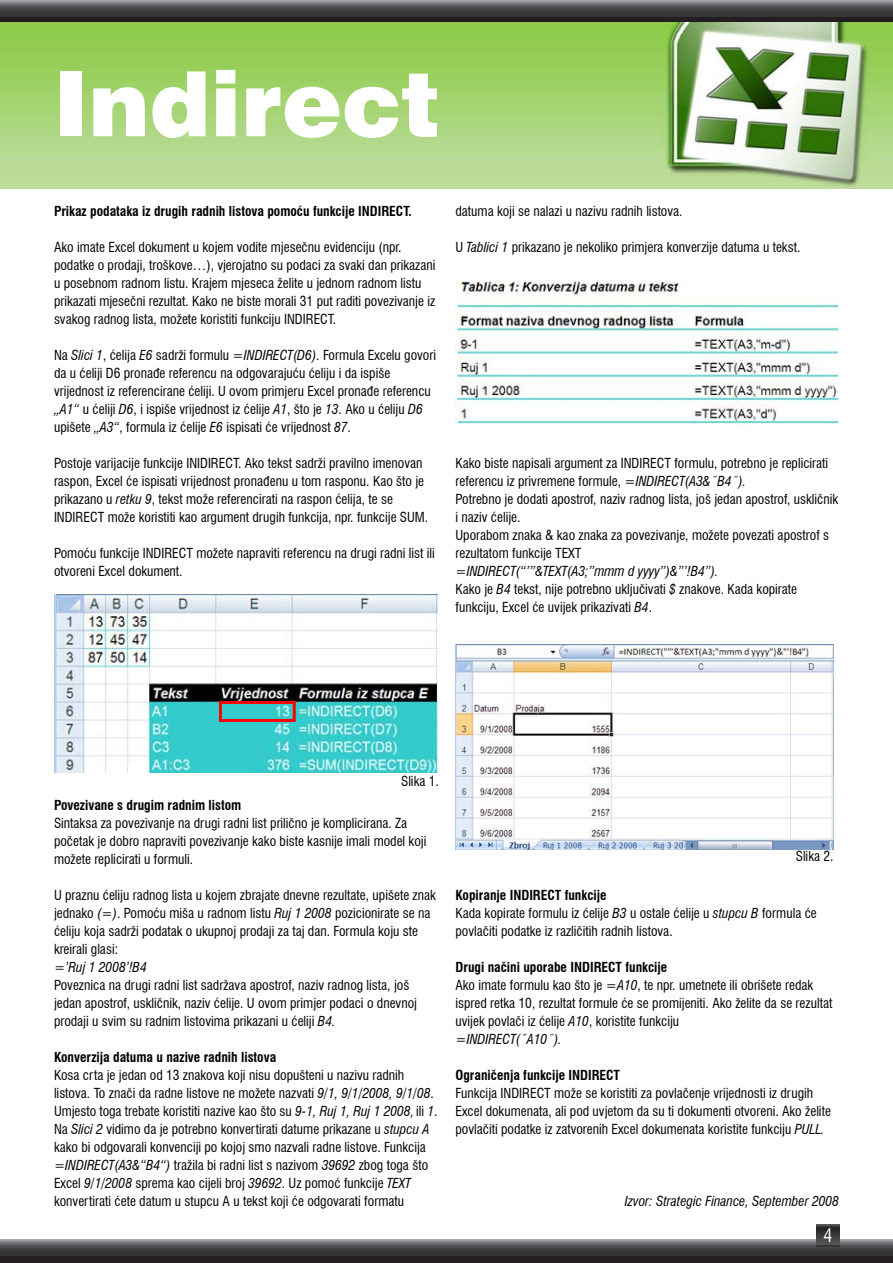
<style>
.page{position:relative;width:893px;height:1263px;background:#fff}
.page>*{position:absolute;margin:0;border:0;box-sizing:border-box;transform-origin:0 0}
.t1{font:900 90px "Swiss 721 BT";color:#fff}
.t2{font:condensed 18px "Swiss 721 BT";color:#fff}
.t3{font:condensed 13.5px/18px "Swiss 721 BT";color:#000001}
.t4{font:700 condensed 13.5px "Swiss 721 BT";color:#000001}
.t5{font:italic condensed 13.5px "Swiss 721 BT";color:#000001}
.s1{font-style:italic}
</style>
<div class="page">
<svg style="left:0;top:16px;width:893px;height:7px;fill:#231f20"></svg>
<svg style="left:0;top:0;width:893px;height:16px"></svg>
<div style="left:0;top:1239px;width:893px;height:24px;background:#231f20"></div>
<svg style="left:0;top:1239px;width:893px;height:16px"></svg>
<svg style="left:817px;top:1224px;width:22px;height:23px"></svg>
<img style="left:0;top:23px;width:893px;height:166px">
<img style="left:455px;top:281px;width:384px;height:144px">
<img style="left:54px;top:594px;width:383px;height:179px">
<img style="left:455px;top:645px;width:379px;height:205px">
<div style="left:219px;top:701px;width:77px;height:21px;border:3px solid #f00"></div>
<p class="t1" style="left:54px;top:50px;width:387px">Indirect</p>
<p class="t4" style="left:54px;top:203px;width:359px">Prikaz podataka iz drugih radnih listova pomoću funkcije INDIRECT.</p>
<p class="t3" style="left:54px;top:238px;width:383px">Ako imate Excel dokument u kojem vodite mjesečnu evidenciju (npr. podatke o prodaji, troškove…), vjerojatno su podaci za svaki dan prikazani u posebnom radnom listu. Krajem mjeseca želite u jednom radnom listu prikazati mjesečni rezultat. Kako ne biste morali 31 put raditi povezivanje iz svakog radnog lista, možete koristiti funkciju INDIRECT.</p>
<p class="t3" style="left:54px;top:346px;width:384px">Na <span class="s1">Slici 1</span>, ćelija <span class="s1">E6</span> sadrži formulu <span class="s1">=INDIRECT(D6)</span>. Formula Excelu govori da u ćeliji D6 pronađe referencu na odgovarajuću ćeliju i da ispiše</p>
<p class="t3" style="left:54px;top:382px;width:378px">vrijednost iz referencirane ćeliji. U ovom primjeru Excel pronađe referencu <span class="s1">„A1“</span> u ćeliji <span class="s1">D6</span>, i ispiše vrijednost iz ćelije <span class="s1">A1</span>, što je <span class="s1">13</span>. Ako u ćeliju <span class="s1">D6 </span>upišete <span class="s1">„A3“</span>, formula iz ćelije <span class="s1">E6</span> ispisati će vrijednost <span class="s1">87</span>.</p>
<p class="t3" style="left:54px;top:454px;width:372px">Postoje varijacije funkcije INIDIRECT. Ako tekst sadrži pravilno imenovan raspon, Excel će ispisati vrijednost pronađenu u tom rasponu. Kao što je prikazano u <span class="s1">retku 9</span>, tekst može referencirati na raspon ćelija, te se</p>
<p class="t3" style="left:54px;top:508px;width:376px">INDIRECT može koristiti kao argument drugih funkcija, npr. funkcije SUM.</p>
<p class="t3" style="left:54px;top:544px;width:382px">Pomoću funkcije INDIRECT možete napraviti referencu na drugi radni list ili otvoreni Excel dokument.</p>
<p class="t3" style="left:455px;top:202px;width:229px">datuma koji se nalazi u nazivu radnih listova.</p>
<p class="t3" style="left:455px;top:238px;width:346px">U <span class="s1">Tablici 1</span> prikazano je nekoliko primjera konverzije datuma u tekst.</p>
<p class="t3" style="left:455px;top:454px;width:374px">Kako biste napisali argument za INDIRECT formulu, potrebno je replicirati referencu iz privremene formule, <span class="s1">=INDIRECT(A3&amp;˝B4˝).</span></p>
<p class="t3" style="left:455px;top:490px;width:384px">Potrebno je dodati apostrof, naziv radnog lista, još jedan apostrof, uskličnik i naziv ćelije.</p>
<p class="t3" style="left:455px;top:526px;width:375px">Uporabom znaka &amp; kao znaka za povezivanje, možete povezati apostrof s rezultatom funkcije TEXT</p>
<p class="t5" style="left:455px;top:563px;width:265px">=INDIRECT(“’”&amp;TEXT(A3;”mmm d yyyy”)&amp;”’!B4”).</p>
<p class="t3" style="left:455px;top:580px;width:343px">Kako je <span class="s1">B4</span> tekst, nije potrebno uključivati <span class="s1">$</span> znakove. Kada kopirate</p>
<p class="t3" style="left:455px;top:598px;width:198px">funkciju, Excel će uvijek prikazivati <span class="s1">B4</span>.</p>
<p class="t3" style="left:401px;top:772px;width:39px">Slika 1.</p>
<p class="t4" style="left:54px;top:797px;width:189px">Povezivane s drugim radnim listom</p>
<p class="t3" style="left:54px;top:814px;width:374px">Sintaksa za povezivanje na drugi radni list prilično je komplicirana. Za početak je dobro napraviti povezivanje kako biste kasnije imali model koji možete replicirati u formuli.</p>
<p class="t3" style="left:54px;top:886px;width:383px">U praznu ćeliju radnog lista u kojem zbrajate dnevne rezultate, upišete znak jednako <span class="s1">(=)</span>. Pomoću miša u radnom listu <span class="s1">Ruj 1 2008</span> pozicionirate se na ćeliju koja sadrži podatak o ukupnoj prodaji za taj dan. Formula koju ste kreirali glasi:</p>
<p class="t5" style="left:54px;top:959px;width:94px">=’Ruj 1 2008’!B4</p>
<p class="t3" style="left:54px;top:976px;width:365px">Poveznica na drugi radni list sadržava apostrof, naziv radnog lista, još jedan apostrof, uskličnik, naziv ćelije. U ovom primjer podaci o dnevnoj prodaji u svim su radnim listovima prikazani u ćeliji <span class="s1">B4.</span></p>
<p class="t4" style="left:54px;top:1049px;width:224px">Konverzija datuma u nazive radnih listova</p>
<p class="t3" style="left:54px;top:1066px;width:381px">Kosa crta je jedan od 13 znakova koji nisu dopušteni u nazivu radnih listova. To znači da radne listove ne možete nazvati <span class="s1">9/1, 9/1/2008, 9/1/08</span>.</p>
<p class="t3" style="left:54px;top:1102px;width:385px">Umjesto toga trebate koristiti nazive kao što su <span class="s1">9-1, Ruj 1, Ruj 1 2008,</span> ili <span class="s1">1</span>.</p>
<p class="t3" style="left:54px;top:1120px;width:377px">Na <span class="s1">Slici 2</span> vidimo da je potrebno konvertirati datume prikazane u <span class="s1">stupcu A </span>kako bi odgovarali konvenciji po kojoj smo nazvali radne listove. Funkcija</p>
<p class="t3" style="left:54px;top:1156px;width:376px"><span class="s1">=INDIRECT(A3&amp;“B4“)</span> tražila bi radni list s nazivom <span class="s1">39692</span> zbog toga što<br>Excel <span class="s1">9/1/2008</span> sprema kao cijeli broj <span class="s1">39692</span>. Uz pomoć funkcije <span class="s1">TEXT</span></p>
<p class="t3" style="left:54px;top:1192px;width:352px">konvertirati ćete datum u stupcu A u tekst koji će odgovarati formatu</p>
<p class="t3" style="left:796px;top:847px;width:39px">Slika 2.</p>
<p class="t4" style="left:455px;top:887px;width:153px">Kopiranje INDIRECT funkcije</p>
<p class="t3" style="left:455px;top:904px;width:363px">Kada kopirate formulu iz ćelije <span class="s1">B3</span> u ostale ćelije u <span class="s1">stupcu B</span> formula će povlačiti podatke iz različitih radnih listova.</p>
<p class="t4" style="left:455px;top:959px;width:213px">Drugi načini uporabe INDIRECT funkcije</p>
<p class="t3" style="left:455px;top:976px;width:378px">Ako imate formulu kao što je <span class="s1">=A10</span>, te npr. umetnete ili obrišete redak ispred retka 10, rezultat formule će se promijeniti. Ako želite da se rezultat uvijek povlači iz ćelije <span class="s1">A10</span>, koristite funkciju</p>
<p class="t5" style="left:455px;top:1031px;width:108px">=INDIRECT(˝A10˝).</p>
<p class="t4" style="left:455px;top:1067px;width:166px">Ograničenja funkcije INDIRECT</p>
<p class="t3" style="left:455px;top:1084px;width:377px">Funkcija INDIRECT može se koristiti za povlačenje vrijednosti iz drugih<br>Excel dokumenata, ali pod uvjetom da su ti dokumenti otvoreni. Ako želite povlačiti podatke iz zatvorenih Excel dokumenata koristite funkciju <span class="s1">PULL.</span></p>
<p class="t5" style="left:625px;top:1193px;width:216px">Izvor: Strategic Finance, September 2008</p>
<p class="t2" style="left:823px;top:1225px;width:10px">4</p>
</div>
